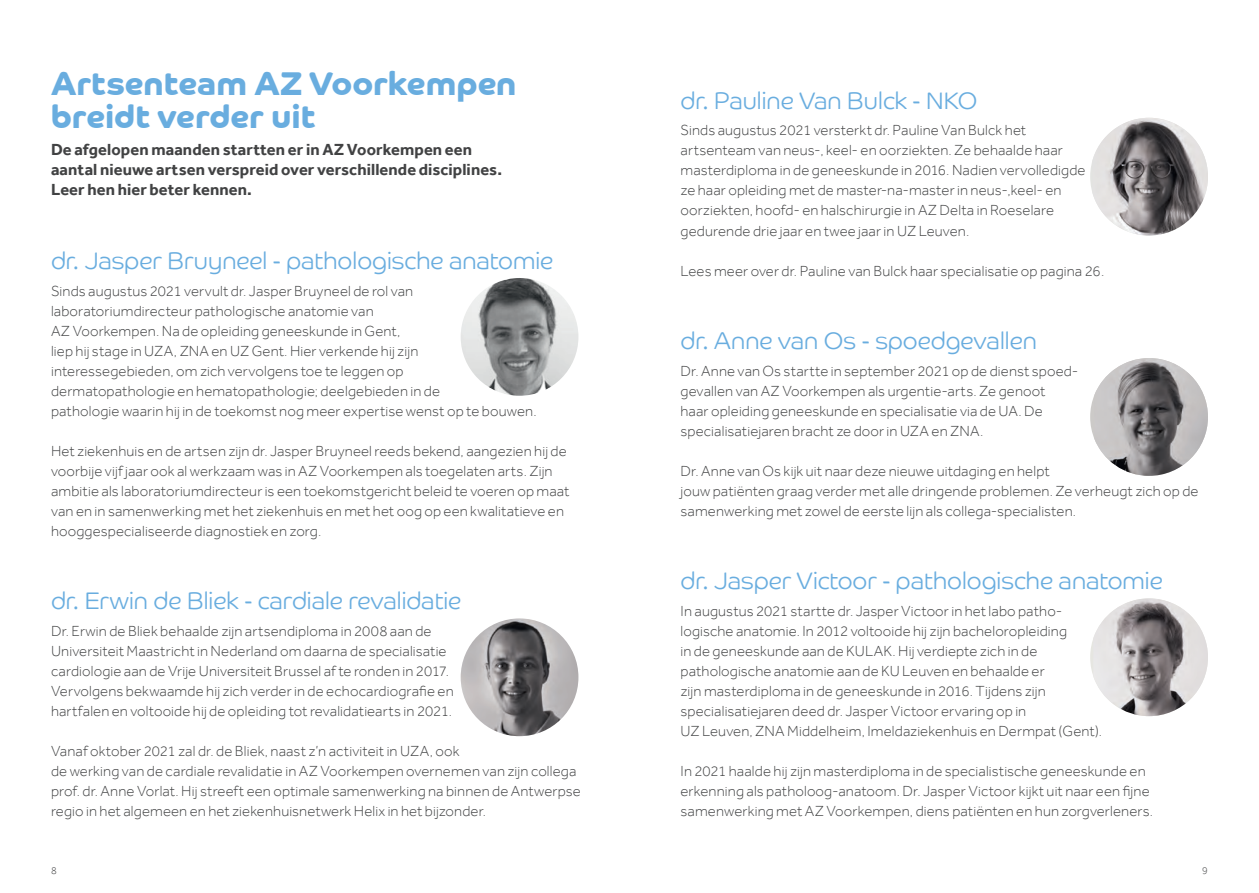
<style>
.page{position:relative;width:1259px;height:893px;background:#fff}
.page>*{position:absolute;margin:0;border:0;box-sizing:border-box;transform-origin:0 0}
.t1{font:700 33px/33px "Co Headline";letter-spacing:.005em;color:#69addf}
.t2{font:300 24px "Co Headline";color:#69addf}
.t3{font:700 16.5px/20.1px "Effra";letter-spacing:.005em;color:#414243}
.t4{font:300 15px/20px "Effra";letter-spacing:.01em;color:#414243}
.t5{font:300 10.5px "Effra";color:#414243}
</style>
<div class="page">
<img style="left:461px;top:278px;width:117px;height:118px;border-radius:59px">
<img style="left:461px;top:618px;width:117px;height:118px;border-radius:59px">
<img style="left:1092px;top:118px;width:116px;height:118px">
<img style="left:1094px;top:358px;width:114px;height:118px">
<img style="left:1093px;top:598px;width:115px;height:118px">
<h1 class="t1" style="left:51px;top:67px;width:467px">Artsenteam AZ Voorkempen breidt verder uit</h1>
<p class="t3" style="left:51px;top:140px;width:452px">De afgelopen maanden startten er in AZ Voorkempen een aantal nieuwe artsen verspreid over verschillende disciplines.<br>Leer hen hier beter kennen.</p>
<h2 class="t2" style="left:51px;top:247px;width:504px">dr. Jasper Bruyneel - pathologische anatomie</h2>
<p class="t4" style="left:51px;top:280px;width:487px">Sinds augustus 2021 vervult dr. Jasper Bruyneel de rol van laboratoriumdirecteur pathologische anatomie van<br>AZ Voorkempen. Na de opleiding geneeskunde in Gent,<br>liep hij stage in UZA, ZNA en UZ Gent. Hier verkende hij zijn interessegebieden, om zich vervolgens toe te leggen op<br>dermatopathologie en hematopathologie; deelgebieden in de<br>pathologie waarin hij in de toekomst nog meer expertise wenst op te bouwen.</p>
<p class="t4" style="left:51px;top:441px;width:520px">Het ziekenhuis en de artsen zijn dr. Jasper Bruyneel reeds bekend, aangezien hij de voorbije vijf jaar ook al werkzaam was in AZ Voorkempen als toegelaten arts. Zijn ambitie als laboratoriumdirecteur is een toekomstgericht beleid te voeren op maat van en in samenwerking met het ziekenhuis en met het oog op een kwalitatieve en hooggespecialiseerde diagnostiek en zorg.</p>
<h2 class="t2" style="left:51px;top:587px;width:412px">dr. Erwin de Bliek - cardiale revalidatie</h2>
<p class="t4" style="left:51px;top:621px;width:404px">Dr. Erwin de Bliek behaalde zijn artsendiploma in 2008 aan de Universiteit Maastricht in Nederland om daarna de specialisatie cardiologie aan de Vrije Universiteit Brussel af te ronden in 2017.<br>Vervolgens bekwaamde hij zich verder in de echocardiografie en hartfalen en voltooide hij de opleiding tot revalidatiearts in 2021.</p>
<p class="t4" style="left:51px;top:741px;width:531px">Vanaf oktober 2021 zal dr. de Bliek, naast z’n activiteit in UZA, ook<br>de werking van de cardiale revalidatie in AZ Voorkempen overnemen van zijn collega prof. dr. Anne Vorlat. Hij streeft een optimale samenwerking na binnen de Antwerpse regio in het algemeen en het ziekenhuisnetwerk Helix in het bijzonder.</p>
<h2 class="t2" style="left:680px;top:86px;width:298px">dr. Pauline Van Bulck - NKO</h2>
<p class="t4" style="left:680px;top:120px;width:406px">Sinds augustus 2021 versterkt dr. Pauline Van Bulck het artsenteam van neus-, keel- en oorziekten. Ze behaalde haar masterdiploma in de geneeskunde in 2016. Nadien vervolledigde ze haar opleiding met de master-na-master in neus-,keel- en oorziekten, hoofd- en halschirurgie in AZ Delta in Roeselare gedurende drie jaar en twee jaar in UZ Leuven.</p>
<p class="t4" style="left:680px;top:261px;width:425px">Lees meer over dr. Pauline van Bulck haar specialisatie op pagina 26.</p>
<h2 class="t2" style="left:680px;top:327px;width:358px">dr. Anne van Os - spoedgevallen</h2>
<p class="t4" style="left:680px;top:361px;width:399px">Dr. Anne van Os startte in september 2021 op de dienst spoed&shy;gevallen van AZ Voorkempen als urgentie-arts. Ze genoot<br>haar opleiding geneeskunde en specialisatie via de UA. De specialisatiejaren bracht ze door in UZA en ZNA.</p>
<p class="t4" style="left:680px;top:461px;width:519px">Dr. Anne van Os kijk uit naar deze nieuwe uitdaging en helpt<br>jouw patiënten graag verder met alle dringende problemen. Ze verheugt zich op de samenwerking met zowel de eerste lijn als collega-specialisten.</p>
<h2 class="t2" style="left:680px;top:567px;width:484px">dr. Jasper Victoor - pathologische anatomie</h2>
<p class="t4" style="left:680px;top:601px;width:423px">In augustus 2021 startte dr. Jasper Victoor in het labo patho&shy;logische anatomie. In 2012 voltooide hij zijn bacheloropleiding<br>in de geneeskunde aan de KULAK. Hij verdiepte zich in de pathologische anatomie aan de KU Leuven en behaalde er<br>zijn masterdiploma in de geneeskunde in 2016. Tijdens zijn specialisatiejaren deed dr. Jasper Victoor ervaring op in<br>UZ Leuven, ZNA Middelheim, Imeldaziekenhuis en Dermpat (Gent).</p>
<p class="t4" style="left:680px;top:761px;width:474px">In 2021 haalde hij zijn masterdiploma in de specialistische geneeskunde en erkenning als patholoog-anatoom. Dr. Jasper Victoor kijkt uit naar een fijne samenwerking met AZ Voorkempen, diens patiënten en hun zorgverleners.</p>
<p class="t5" style="left:51px;top:865px;width:7px">8</p>
<p class="t5" style="left:1202px;top:865px;width:7px">9</p>
</div>
